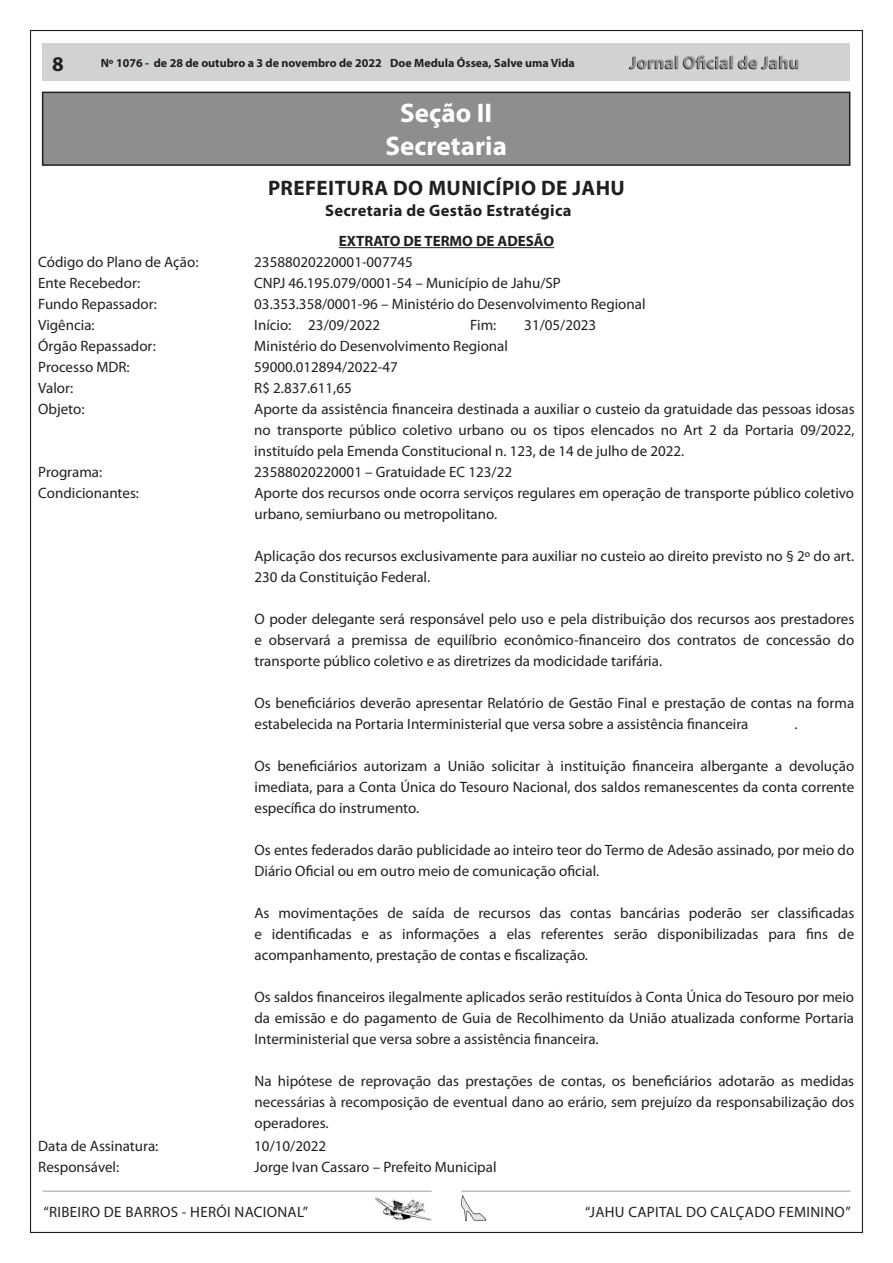
<style>
.page{position:relative;width:893px;height:1263px;background:#fff}
.page>*{position:absolute;margin:0;border:0;box-sizing:border-box;transform-origin:0 0}
.t1{font:700 27px "Myriad Pro";color:#fff}
.t2{font:700 21px "Myriad Pro";letter-spacing:.02em;color:#231f20}
.t3{font:700 16.5px "Myriad Pro";letter-spacing:.02em;color:#231f20}
.t4{font:15px/21px "Myriad Pro";color:#231f20;text-align:justify}
.t5{font:15px "Myriad Pro";letter-spacing:.02em;color:#231f20}
.t6{font:700 15px "Myriad Pro";color:#231f20}
.t7{font:700 12px "Myriad Pro";color:#231f20}
</style>
<div class="page">
<img style="left:461px;top:1196px;width:25px;height:24px">
<hr style="left:461px;top:1190px;width:389px;height:2px;background:#bcbdc0">
<img style="left:375px;top:1197px;width:57px;height:23px">
<hr style="left:43px;top:1190px;width:389px;height:2px;background:#bcbdc0">
<div style="left:43px;top:43px;width:807px;height:37px;background:#d1d2d4"></div>
<svg style="left:629px;top:55px;width:170px;height:14px"></svg>
<hr style="left:339px;top:247px;width:215px;height:1px;background:#231f20">
<div style="left:43px;top:92px;width:807px;height:73px;background:#8d8f8f"></div>
<div style="left:42px;top:92px;width:808px;height:74px;border:2px solid #231f20"></div>
<h2 class="t2" style="left:52px;top:50px;width:13px">8</h2>
<p class="t7" style="left:101px;top:55px;width:476px">Nº 1076 - de 28 de outubro a 3 de novembro de 2022 Doe Medula Óssea, Salve uma Vida</p>
<p class="t1" style="left:400px;top:96px;width:93px">Seção II</p>
<p class="t1" style="left:385px;top:128px;width:123px">Secretaria</p>
<p class="t2" style="left:268px;top:174px;width:358px">PREFEITURA DO MUNICÍPIO DE JAHU</p>
<p class="t3" style="left:325px;top:200px;width:248px">Secretaria de Gestão Estratégica</p>
<p class="t6" style="left:339px;top:231px;width:217px">EXTRATO DE TERMO DE ADESÃO</p>
<p class="t4" style="left:38px;top:251px;width:162px">Código do Plano de Ação:</p>
<p class="t4" style="left:254px;top:251px;width:160px">23588020220001-007745</p>
<p class="t4" style="left:38px;top:272px;width:103px">Ente Recebedor:</p>
<p class="t4" style="left:254px;top:272px;width:308px">CNPJ 46.195.079/0001-54 – Município de Jahu/SP</p>
<p class="t4" style="left:38px;top:293px;width:120px">Fundo Repassador:</p>
<p class="t4" style="left:254px;top:293px;width:393px">03.353.358/0001-96 – Ministério do Desenvolvimento Regional</p>
<p class="t4" style="left:38px;top:314px;width:58px">Vigência:</p>
<p class="t4" style="left:254px;top:314px;width:127px">Início: 23/09/2022</p>
<p class="t4" style="left:470px;top:314px;width:28px">Fim:</p>
<p class="t4" style="left:524px;top:314px;width:73px">31/05/2023</p>
<p class="t4" style="left:38px;top:335px;width:119px">Órgão Repassador:</p>
<p class="t4" style="left:254px;top:335px;width:255px">Ministério do Desenvolvimento Regional</p>
<p class="t4" style="left:38px;top:356px;width:93px">Processo MDR:</p>
<p class="t4" style="left:254px;top:356px;width:145px">59000.012894/2022-47</p>
<p class="t4" style="left:38px;top:377px;width:37px">Valor:</p>
<p class="t4" style="left:254px;top:377px;width:99px">R$ 2.837.611,65</p>
<p class="t4" style="left:38px;top:398px;width:48px">Objeto:</p>
<p class="t4" style="left:254px;top:398px;width:602px">Aporte da assistência financeira destinada a auxiliar o custeio da gratuidade das pessoas idosas</p>
<p class="t4" style="left:254px;top:419px;width:602px">no transporte público coletivo urbano ou os tipos elencados no Art 2 da Portaria 09/2022,</p>
<p class="t4" style="left:254px;top:440px;width:432px">instituído pela Emenda Constitucional n. 123, de 14 de julho de 2022.</p>
<p class="t4" style="left:38px;top:461px;width:65px">Programa:</p>
<p class="t4" style="left:254px;top:461px;width:259px">23588020220001 – Gratuidade EC 123/22</p>
<p class="t4" style="left:38px;top:482px;width:102px">Condicionantes:</p>
<p class="t4" style="left:254px;top:482px;width:601px">Aporte dos recursos onde ocorra serviços regulares em operação de transporte público coletivo urbano, semiurbano ou metropolitano.</p>
<p class="t4" style="left:254px;top:545px;width:601px">Aplicação dos recursos exclusivamente para auxiliar no custeio ao direito previsto no § 2º do art.<br>230 da Constituição Federal.</p>
<p class="t4" style="left:254px;top:608px;width:601px">O poder delegante será responsável pelo uso e pela distribuição dos recursos aos prestadores e observará a premissa de equilíbrio econômico-financeiro dos contratos de concessão do transporte público coletivo e as diretrizes da modicidade tarifária.</p>
<p class="t4" style="left:254px;top:692px;width:601px">Os beneficiários deverão apresentar Relatório de Gestão Final e prestação de contas na forma estabelecida na Portaria Interministerial que versa sobre a assistência financeira</p>
<p class="t4" style="left:794px;top:713px;width:5px">.</p>
<p class="t4" style="left:254px;top:755px;width:601px">Os beneficiários autorizam a União solicitar à instituição financeira albergante a devolução imediata, para a Conta Única do Tesouro Nacional, dos saldos remanescentes da conta corrente específica do instrumento.</p>
<p class="t4" style="left:254px;top:839px;width:601px">Os entes federados darão publicidade ao inteiro teor do Termo de Adesão assinado, por meio do<br>Diário Oficial ou em outro meio de comunicação oficial.</p>
<p class="t4" style="left:254px;top:902px;width:601px">As movimentações de saída de recursos das contas bancárias poderão ser classificadas e identificadas e as informações a elas referentes serão disponibilizadas para fins de acompanhamento, prestação de contas e fiscalização.</p>
<p class="t4" style="left:254px;top:986px;width:601px">Os saldos financeiros ilegalmente aplicados serão restituídos à Conta Única do Tesouro por meio da emissão e do pagamento de Guia de Recolhimento da União atualizada conforme Portaria Interministerial que versa sobre a assistência financeira.</p>
<p class="t4" style="left:254px;top:1070px;width:601px">Na hipótese de reprovação das prestações de contas, os beneficiários adotarão as medidas necessárias à recomposição de eventual dano ao erário, sem prejuízo da responsabilização dos operadores.</p>
<p class="t4" style="left:38px;top:1135px;width:122px">Data de Assinatura:</p>
<p class="t4" style="left:254px;top:1135px;width:73px">10/10/2022</p>
<p class="t4" style="left:38px;top:1156px;width:82px">Responsável:</p>
<p class="t4" style="left:254px;top:1156px;width:244px">Jorge Ivan Cassaro – Prefeito Municipal</p>
<p class="t5" style="left:44px;top:1202px;width:266px">“RIBEIRO DE BARROS - HERÓI NACIONAL”</p>
<p class="t5" style="left:585px;top:1202px;width:267px">“JAHU CAPITAL DO CALÇADO FEMININO”</p>
</div>
